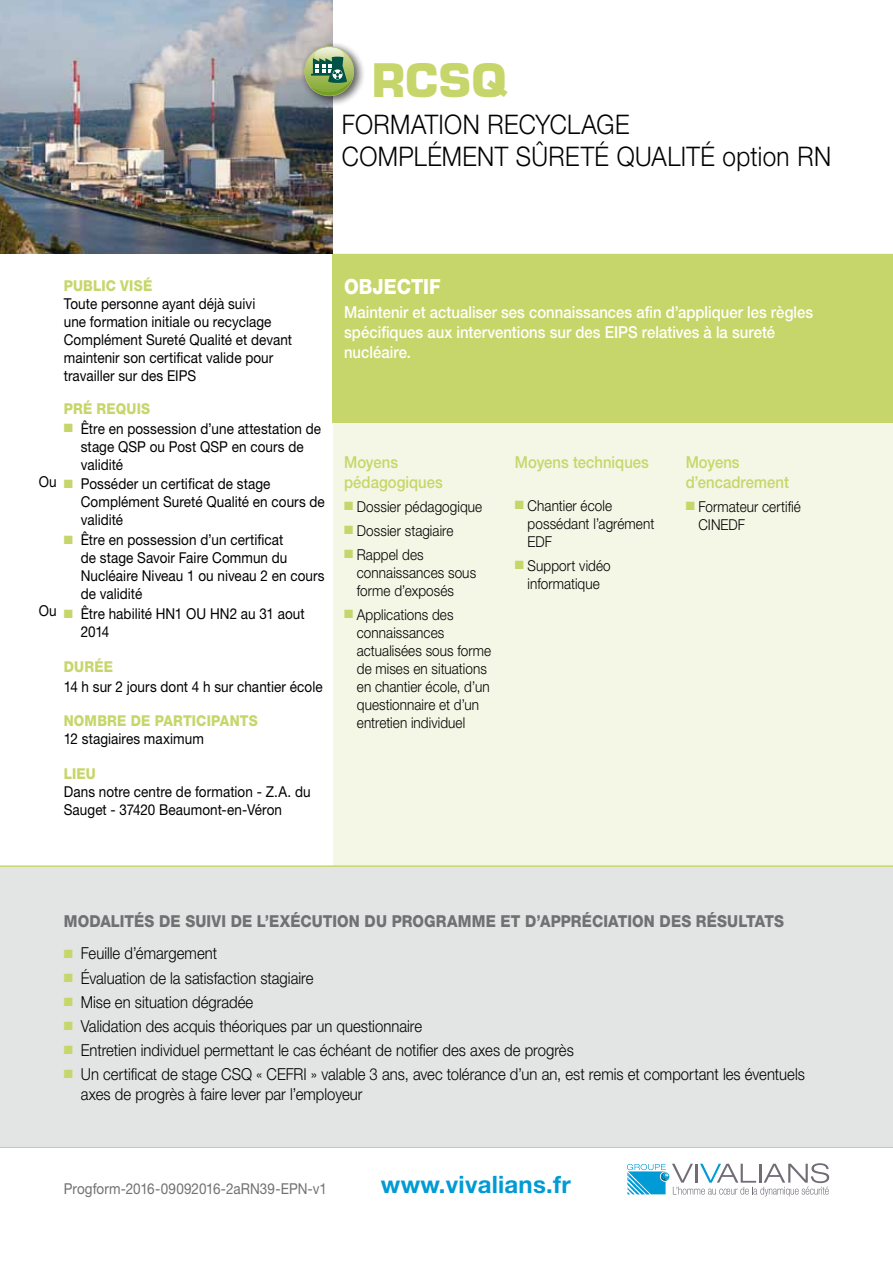
<style>
.page{position:relative;width:893px;height:1263px;background:#fff}
.page>*{position:absolute;margin:0;border:0;box-sizing:border-box;transform-origin:0 0}
.t1{font:700 45px "Eurostile";color:#c7d66a}
.t2{font:300 27px/32.4px "Helvetica Neue";letter-spacing:.015em;color:#000;scale:.9 1}
.t3{font:700 24px "Helvetica Neue";letter-spacing:.01em;color:#009bd4}
.t4{font:800 21px "Helvetica Neue";letter-spacing:.005em;color:#fff;scale:.9 1}
.t5{font:300 16.5px/19.8px "Helvetica Neue";color:#000;scale:.9 1}
.t6{font:500 16.5px/19.8px "Helvetica Neue";letter-spacing:.005em;color:#fff;scale:.9 1}
.t7{font:800 16.5px "Helvetica Neue";letter-spacing:.01em;color:#707172;scale:.9 1}
.t8{font:500 16.5px/19.8px "Helvetica Neue";letter-spacing:.005em;color:#c7d66a;scale:.9 1}
.t9{font:15px/18px "Helvetica Neue";letter-spacing:.005em;color:#000;scale:.9 1}
.t10{font:300 15px/18px "Helvetica Neue";letter-spacing:.005em;color:#000;scale:.9 1}
.t11{font:800 15px "Helvetica Neue";letter-spacing:.015em;color:#c7d66a;scale:.9 1}
.t12{font:15px "Helvetica Neue";letter-spacing:.005em;color:#707172;scale:.9 1}
.s1{color:#c7d66a}
</style>
<div class="page">
<div style="left:0;top:254px;width:893px;height:660px;background:#f4f7e5"></div>
<div style="left:0;top:254px;width:333px;height:640px;background:#fff"></div>
<hr style="left:0;top:865px;width:893px;height:2px;background:#c7d66a">
<div style="left:333px;top:254px;width:560px;height:168px;background:#c7d66a"></div>
<hr style="left:0;top:1146px;width:893px;height:2px;background:#c7d66a">
<div style="left:0;top:867px;width:893px;height:279px;background:#e3e4e4"></div>
<img style="left:0;top:0;width:332px;height:254px">
<div style="left:300px;top:41px;width:66px;height:65px;background:#000;opacity:.5"></div>
<div style="left:301px;top:42px;width:65px;height:65px;background:#000;opacity:.3"></div>
<svg style="left:304px;top:46px;width:50px;height:50px"></svg>
<svg style="left:627px;top:1163px;width:202px;height:33px"></svg>
<h1 class="t1" style="left:372px;top:52px;width:137px">RCSQ</h1>
<h2 class="t2" style="left:342px;top:107px;width:545px">FORMATION RECYCLAGE<br>COMPLÉMENT SÛRETÉ QUALITÉ option RN</h2>
<p class="t11" style="left:64px;top:276px;width:100px">PUBLIC VISÉ</p>
<p class="t9" style="left:64px;top:294px;width:255px">Toute personne ayant déjà suivi<br>une formation initiale ou recyclage Complément Sureté Qualité et devant maintenir son certificat valide pour travailler sur des EIPS</p>
<p class="t11" style="left:64px;top:399px;width:98px">PRÉ REQUIS</p>
<p class="t9" style="left:81px;top:419px;width:269px;text-indent:-17px"><span class="s1">■</span> Être en possession d’une attestation de stage QSP ou Post QSP en cours de validité</p>
<p class="t9" style="left:81px;top:475px;width:273px;text-indent:-17px"><span class="s1">■</span> Posséder un certificat de stage<br>Complément Sureté Qualité en cours de validité</p>
<p class="t9" style="left:81px;top:531px;width:273px;text-indent:-17px"><span class="s1">■</span> Être en possession d’un certificat<br>de stage Savoir Faire Commun du<br>Nucléaire Niveau 1 ou niveau 2 en cours de validité</p>
<p class="t9" style="left:81px;top:604px;width:250px;text-indent:-17px"><span class="s1">■</span> Être habilité HN1 OU HN2 au 31 aout<br>2014</p>
<p class="t11" style="left:64px;top:657px;width:56px">DURÉE</p>
<p class="t9" style="left:64px;top:677px;width:289px">14 h sur 2 jours dont 4 h sur chantier école</p>
<p class="t11" style="left:64px;top:712px;width:217px">NOMBRE DE PARTICIPANTS</p>
<p class="t9" style="left:64px;top:730px;width:157px">12 stagiaires maximum</p>
<p class="t11" style="left:64px;top:765px;width:37px">LIEU</p>
<p class="t9" style="left:64px;top:783px;width:276px">Dans notre centre de formation - Z.A. du<br>Sauget - 37420 Beaumont-en-Véron</p>
<p class="t9" style="left:39px;top:472px;width:21px">Ou</p>
<p class="t9" style="left:39px;top:601px;width:21px">Ou</p>
<h3 class="t4" style="left:344px;top:274px;width:109px">OBJECTIF</h3>
<p class="t6" style="left:344px;top:302px;width:523px">Maintenir et actualiser ses connaissances afin d’appliquer les règles spécifiques aux interventions sur des EIPS relatives à la sureté nucléaire.</p>
<p class="t8" style="left:344px;top:452px;width:111px">Moyens pédagogiques</p>
<p class="t10" style="left:344px;top:497px;width:155px"><span class="s1">■</span> Dossier pédagogique</p>
<p class="t10" style="left:344px;top:521px;width:123px"><span class="s1">■</span> Dossier stagiaire</p>
<p class="t10" style="left:357px;top:545px;width:134px;text-indent:-13px"><span class="s1">■</span> Rappel des connaissances sous forme d’exposés</p>
<p class="t10" style="left:357px;top:605px;width:151px;text-indent:-13px"><span class="s1">■</span> Applications des connaissances actualisées sous forme de mises en situations en chantier école, d’un questionnaire et d’un entretien individuel</p>
<p class="t8" style="left:515px;top:452px;width:150px">Moyens techniques</p>
<p class="t10" style="left:528px;top:496px;width:142px;text-indent:-13px"><span class="s1">■</span> Chantier école possédant l’agrément<br>EDF</p>
<p class="t10" style="left:515px;top:556px;width:108px;text-align:center"><span class="s1">■</span> Support vidéo informatique</p>
<p class="t8" style="left:686px;top:452px;width:116px">Moyens d’encadrement</p>
<p class="t10" style="left:698px;top:497px;width:115px;text-indent:-13px"><span class="s1">■</span> Formateur certifié<br>CINEDF</p>
<p class="t7" style="left:64px;top:911px;width:802px">MODALITÉS DE SUIVI DE L’EXÉCUTION DU PROGRAMM E ET D’APPRÉCIATION DES RÉSULTATS</p>
<p class="t5" style="left:64px;top:943px;width:172px"><span class="s1">■</span> Feuille d’émargement</p>
<p class="t5" style="left:64px;top:967px;width:279px"><span class="s1">■</span> Évaluation de la satisfaction stagiaire</p>
<p class="t5" style="left:64px;top:991px;width:212px"><span class="s1">■</span> Mise en situation dégradée</p>
<p class="t5" style="left:64px;top:1015px;width:400px"><span class="s1">■</span> Validation des acquis théoriques par un questionnaire</p>
<p class="t5" style="left:64px;top:1039px;width:568px"><span class="s1">■</span> Entretien individuel permettant le cas échéant de notifier des axes de progrès</p>
<p class="t5" style="left:81px;top:1063px;width:806px;text-indent:-17px"><span class="s1">■</span> Un certificat de stage CSQ « CEFRI » valable 3 ans, avec tolérance d’un an, est remis et comportant les éventuels axes de progrès à faire lever par l’employeur</p>
<p class="t12" style="left:64px;top:1180px;width:294px">Progform-2016-09092016-2aRN39-EPN-v1</p>
<h3 class="t3" style="left:381px;top:1170px;width:191px">www.vivalians.fr</h3>
</div>
